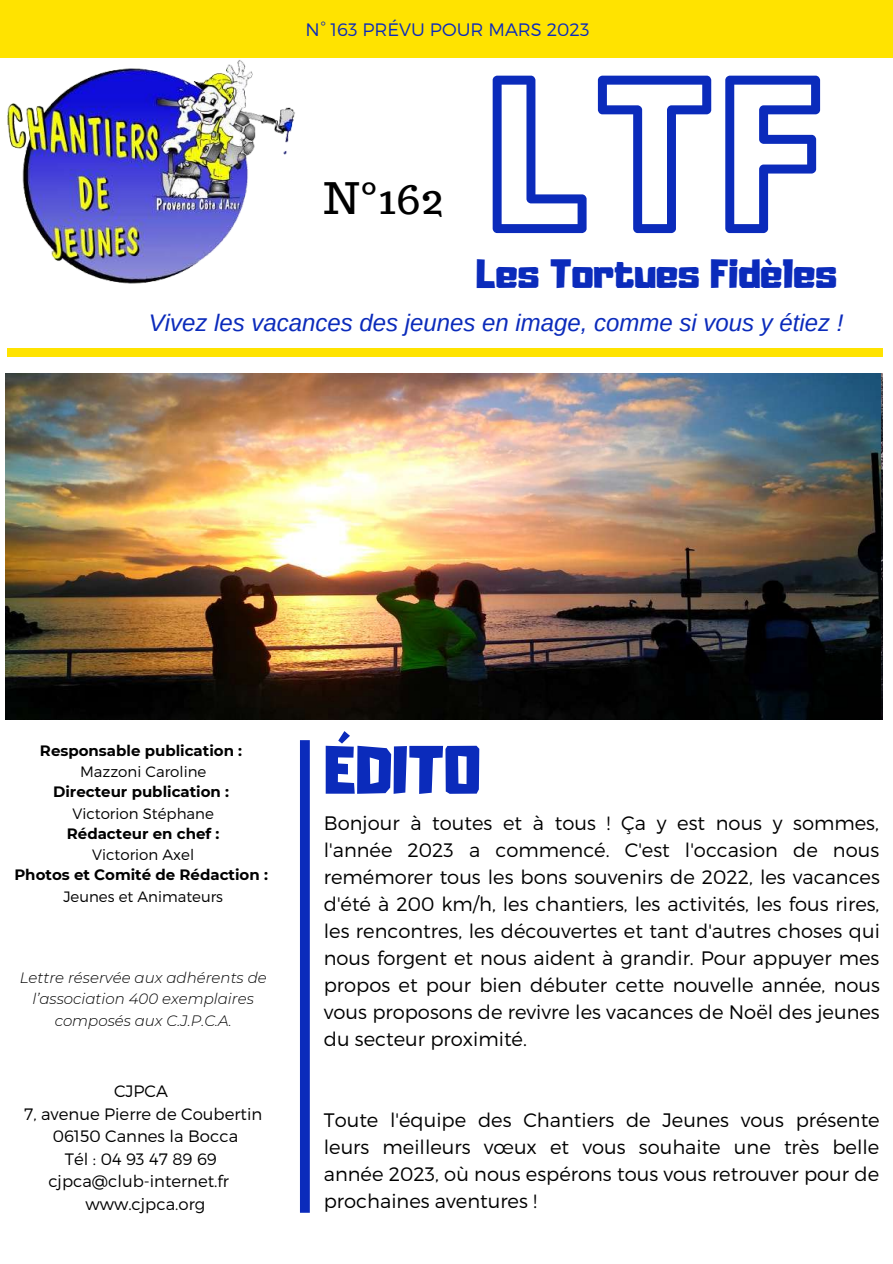
<style>
.page{position:relative;width:893px;height:1264px;background:#fff}
.page>*{position:absolute;margin:0;border:0;box-sizing:border-box;transform-origin:0 0}
.t1{font:179.85px "Hussar Ekologiczne 1";color:#0b2bbb}
.t2{font:60px "Adumu";color:#0b2bbb}
.t3{font:42.45px "Trocchi";color:#000}
.t4{font:36px "Adumu";color:#0b2bbb}
.t5{font:italic 24px "Arimo";color:#0b2bbb}
.t6{font:300 19.5px/27px "Montserrat";color:#000;text-align:justify}
.t7{font:300 18px "Montserrat";color:#0b2bbb}
.t8{font:300 16.5px/22.5px "Montserrat";color:#000;text-align:center}
.t9{font:700 15px "Montserrat";color:#000}
.t10{font:italic 300 15px/21.3px "Montserrat";color:#000;text-align:center}
.t11{font:300 15px "Montserrat";color:#000}
</style>
<div class="page">
<div style="left:0;top:0;width:892px;height:57px;background:#ffe300"></div>
<img style="left:7px;top:57px;width:288px;height:227px">
<svg style="left:300px;top:740px;width:10px;height:472px;background:#0f2ebc"></svg>
<div style="left:7px;top:348px;width:875px;height:8px;background:#ffe300"></div>
<img style="left:6px;top:373px;width:874px;height:347px">
<p class="t7" style="left:305px;top:18px;width:285px">N° 163 PRÉVU POUR MARS 2023</p>
<h3 class="t3" style="left:324px;top:171px;width:121px">N°162</h3>
<h1 class="t1" style="left:486px;top:85px;width:340px">LTF</h1>
<h3 class="t4" style="left:476px;top:259px;width:362px">Les Tortues Fidèles</h3>
<p class="t5" style="left:149px;top:309px;width:696px">Vivez les vacances des jeunes en image, comme si vous y étiez !</p>
<p class="t9" style="left:40px;top:741px;width:204px">Responsable publication :</p>
<p class="t11" style="left:80px;top:762px;width:128px">Mazzoni Caroline</p>
<p class="t9" style="left:53px;top:782px;width:178px">Directeur publication :</p>
<p class="t11" style="left:72px;top:803px;width:143px">Victorion Stéphane</p>
<p class="t9" style="left:67px;top:824px;width:154px">Rédacteur en chef :</p>
<p class="t11" style="left:92px;top:845px;width:103px">Victorion Axel</p>
<p class="t9" style="left:14px;top:866px;width:255px">Photos et Comité de Rédaction :</p>
<p class="t11" style="left:63px;top:886px;width:161px">Jeunes et Animateurs</p>
<p class="t10" style="left:20px;top:966px;width:248px">Lettre réservée aux adhérents de l’association 400 exemplaires composés aux C.J.P.C.A.</p>
<p class="t8" style="left:24px;top:1079px;width:239px">CJPCA<br>7, avenue Pierre de Coubertin<br>06150 Cannes la Bocca<br>Tél : 04 93 47 89 69 cjpca@club-internet.fr www.cjpca.org</p>
<h2 class="t2" style="left:324px;top:745px;width:157px">ÉDITO</h2>
<p class="t6" style="left:324px;top:808px;width:557px">Bonjour à toutes et à tous ! Ça y est nous y sommes, l'année 2023 a commencé. C'est l'occasion de nous remémorer tous les bons souvenirs de 2022, les vacances d'été à 200 km/h, les chantiers, les activités, les fous rires, les rencontres, les découvertes et tant d'autres choses qui nous forgent et nous aident à grandir. Pour appuyer mes propos et pour bien débuter cette nouvelle année, nous vous proposons de revivre les vacances de Noël des jeunes du secteur proximité.</p>
<p class="t6" style="left:324px;top:1105px;width:557px">Toute l'équipe des Chantiers de Jeunes vous présente leurs meilleurs vœux et vous souhaite une très belle année 2023, où nous espérons tous vous retrouver pour de prochaines aventures !</p>
</div>
